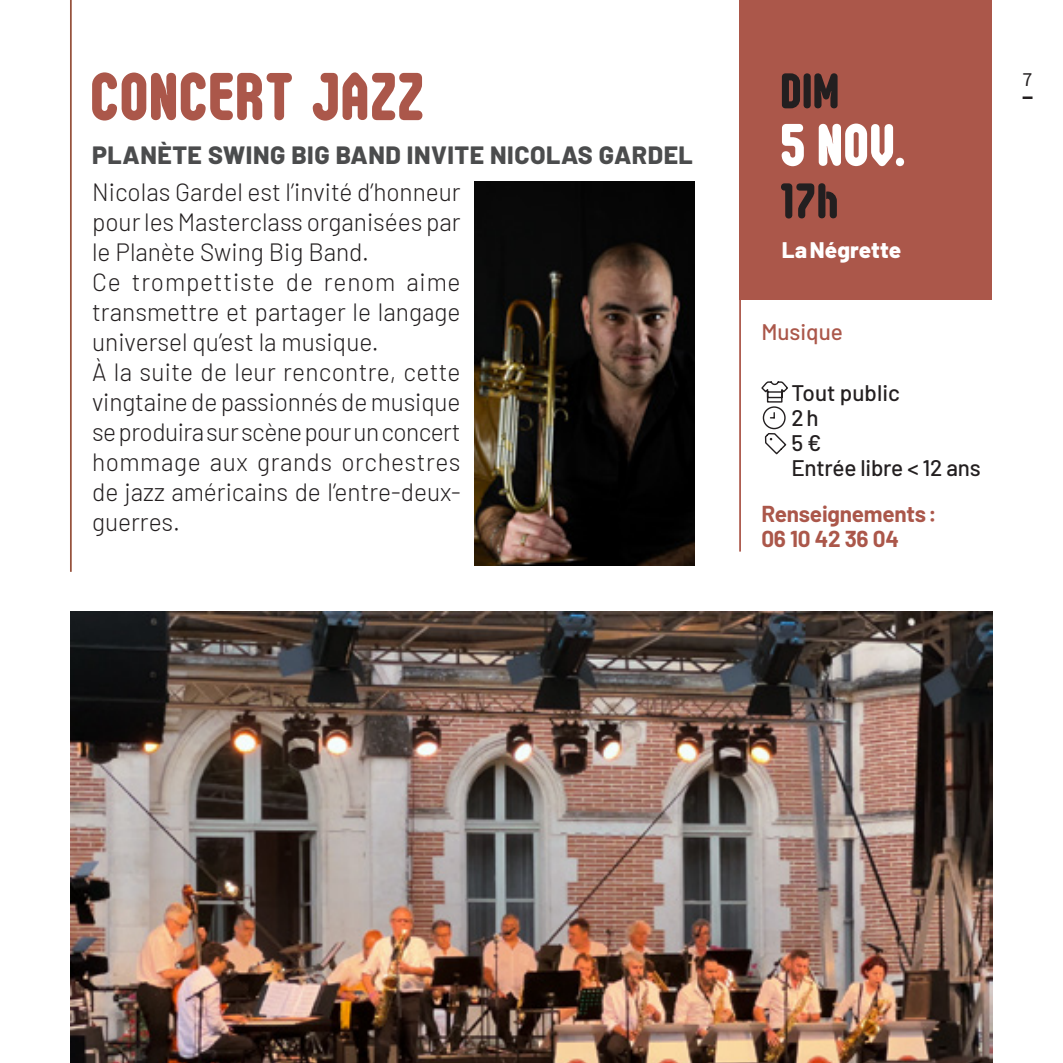
<style>
.page{position:relative;width:1063px;height:1063px;background:#fff}
.page>*{position:absolute;margin:0;border:0;box-sizing:border-box;transform-origin:0 0}
.Titre{font:67.5px "Oval Single";letter-spacing:.04em;color:#ab574a}
.Date{font:60px "Oval Single";color:#fff}
.Date-2{font:50px "Oval Single";letter-spacing:.035em;color:#231f20}
.BODY_JUSTIF_SANS{font:300 25px/30px "Barlow";color:#231f20;text-align:justify}
.Sous-titre{font:800 25px "Barlow";letter-spacing:.02em;color:#4b4c4d}
.Public-Heure-Tarifs{font:500 22.5px/25px "Barlow";letter-spacing:-.01em;color:#231f20}
.Renseignements{font:700 22.5px/25px "Barlow";letter-spacing:-.01em;color:#ab574a}
.Date-3{font:800 22.5px "Barlow";letter-spacing:.01em;color:#fff}
.Genre{font:500 22.5px "Barlow";color:#ab574a}
.Heure{font:500 22.5px "Barlow";color:#231f20}
.t1{font:20px "Source Sans Pro";color:#231f20}
</style>
<div class="page">
<hr style="left:70px;top:0;width:2px;height:572px;background:#96523d">
<hr style="left:739px;top:247px;width:2px;height:305px;background:#ab574a">
<svg style="left:761px;top:381px;width:27px;height:74px"></svg>
<div style="left:739px;top:0;width:253px;height:299px;background:#ab574a"></div>
<img style="left:71px;top:611px;width:921px;height:452px">
<img style="left:475px;top:181px;width:219px;height:384px">
<svg style="left:1023px;top:96px;width:10px;height:3px"></svg>
<p class="Titre" style="left:92px;top:62px;width:333px">CONCERT JAZZ</p>
<p class="Sous-titre" style="left:92px;top:137px;width:602px">PLANÈTE SWING BIG BAND INVITE NICOLAS GARDEL</p>
<p class="BODY_JUSTIF_SANS" style="left:92px;top:176px;width:370px">Nicolas Gardel est l’invité d’honneur pour les Masterclass organisées par le Planète Swing Big Band.</p>
<p class="BODY_JUSTIF_SANS" style="left:92px;top:266px;width:370px">Ce trompettiste de renom aime transmettre et partager le langage universel qu’est la musique.</p>
<p class="BODY_JUSTIF_SANS" style="left:92px;top:356px;width:370px">À la suite de leur rencontre, cette vingtaine de passionnés de musique se produira sur scène pour un concert hommage aux grands orchestres de jazz américains de l’entre-deux&shy;guerres.</p>
<p class="Date-2" style="left:782px;top:65px;width:59px">DIM</p>
<p class="Date" style="left:782px;top:114px;width:127px">5 NOV.</p>
<p class="Date-2" style="left:782px;top:175px;width:58px">17h</p>
<p class="Date-3" style="left:782px;top:233px;width:121px">La Négrette</p>
<p class="Genre" style="left:761px;top:316px;width:83px">Musique</p>
<p class="Public-Heure-Tarifs" style="left:791px;top:378px;width:110px">Tout public</p>
<p class="Heure" style="left:791px;top:401px;width:29px">2h</p>
<p class="Public-Heure-Tarifs" style="left:791px;top:428px;width:191px">5€<br>Entrée libre &lt; 12 ans</p>
<p class="Renseignements" style="left:761px;top:500px;width:177px">Renseignements:<br>06 10 42 36 04</p>
<p class="t1" style="left:1023px;top:67px;width:11px">7</p>
</div>
